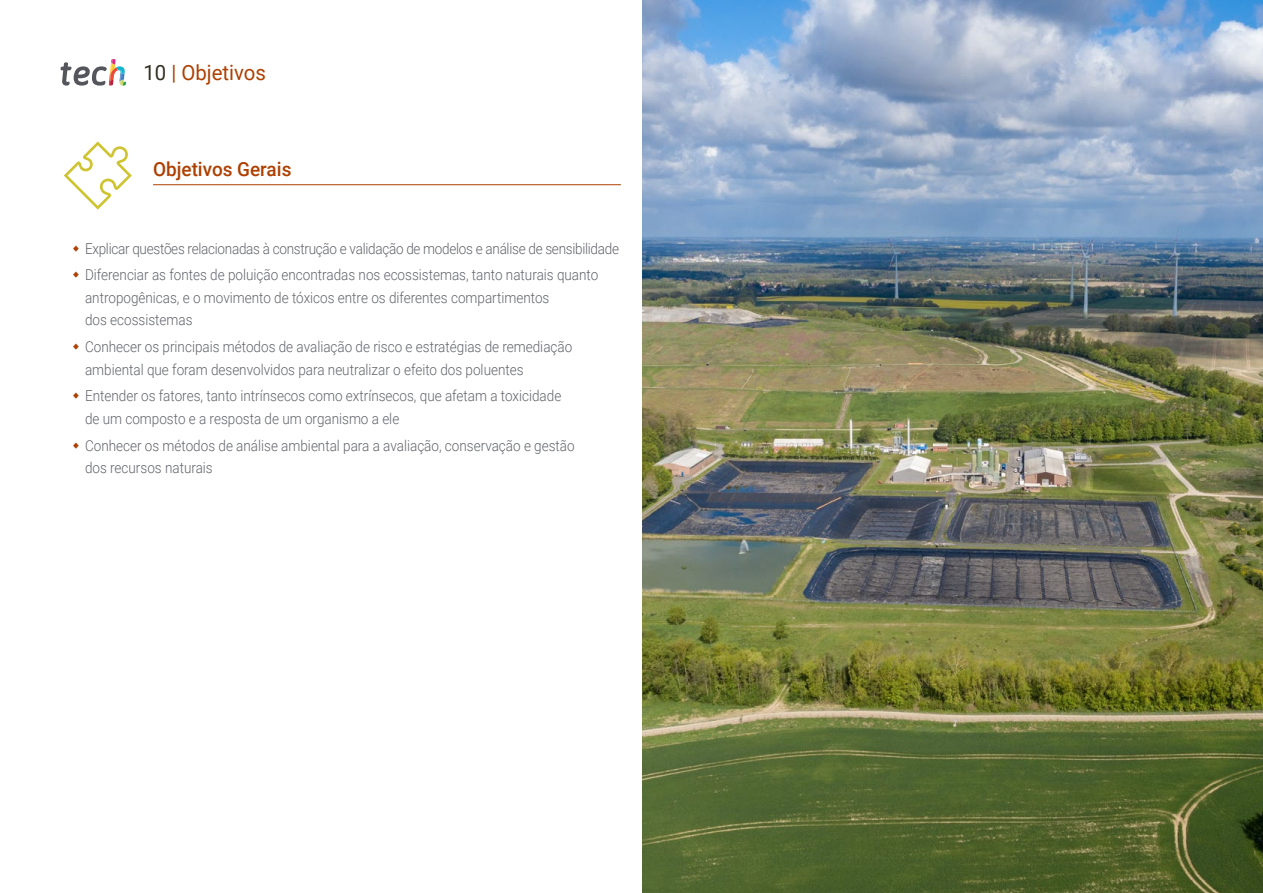
<style>
.page{position:relative;width:1263px;height:893px;background:#fff}
.page>*{position:absolute;margin:0;border:0;box-sizing:border-box;transform-origin:0 0}
.t1{font:21px "Roboto";color:#ae4000}
.t2{font:500 19.5px "Roboto";color:#ae4000}
.t3{font:300 15px/22.5px "Roboto";color:#61646a;scale:.9 1}
.t4{font:300 15px/26.7px "Roboto";letter-spacing:-.02em;color:#61646a;scale:.9 1}
.s1{color:#312e20}
</style>
<div class="page">
<hr style="left:153px;top:184px;width:468px;height:1px;background:#ae4000">
<svg style="left:64px;top:141px;width:68px;height:69px"></svg>
<svg style="left:61px;top:59px;width:65px;height:27px"></svg>
<img style="left:642px;top:0;width:621px;height:893px">
<h1 class="t1" style="left:144px;top:57px;width:124px"><span class="s1">10</span> | Objetivos</h1>
<h2 class="t2" style="left:153px;top:156px;width:140px">Objetivos Gerais</h2>
<p class="t4" style="left:85px;top:234px;width:595px">Explicar questões relacionadas à construção e validação de modelos e análise de sensibilidade<br>Diferenciar as fontes de poluição encontradas nos ecossistemas, tanto naturais quanto</p>
<p class="t3" style="left:85px;top:286px;width:517px">antropogênicas, e o movimento de tóxicos entre os diferentes compartimentos dos ecossistemas</p>
<p class="t3" style="left:85px;top:335px;width:543px">Conhecer os principais métodos de avaliação de risco e estratégias de remediação ambiental que foram desenvolvidos para neutralizar o efeito dos poluentes</p>
<p class="t3" style="left:85px;top:384px;width:531px">Entender os fatores, tanto intrínsecos como extrínsecos, que afetam a toxicidade de um composto e a resposta de um organismo a ele</p>
<p class="t3" style="left:85px;top:433px;width:546px">Conhecer os métodos de análise ambiental para a avaliação, conservação e gestão dos recursos naturais</p>
</div>
